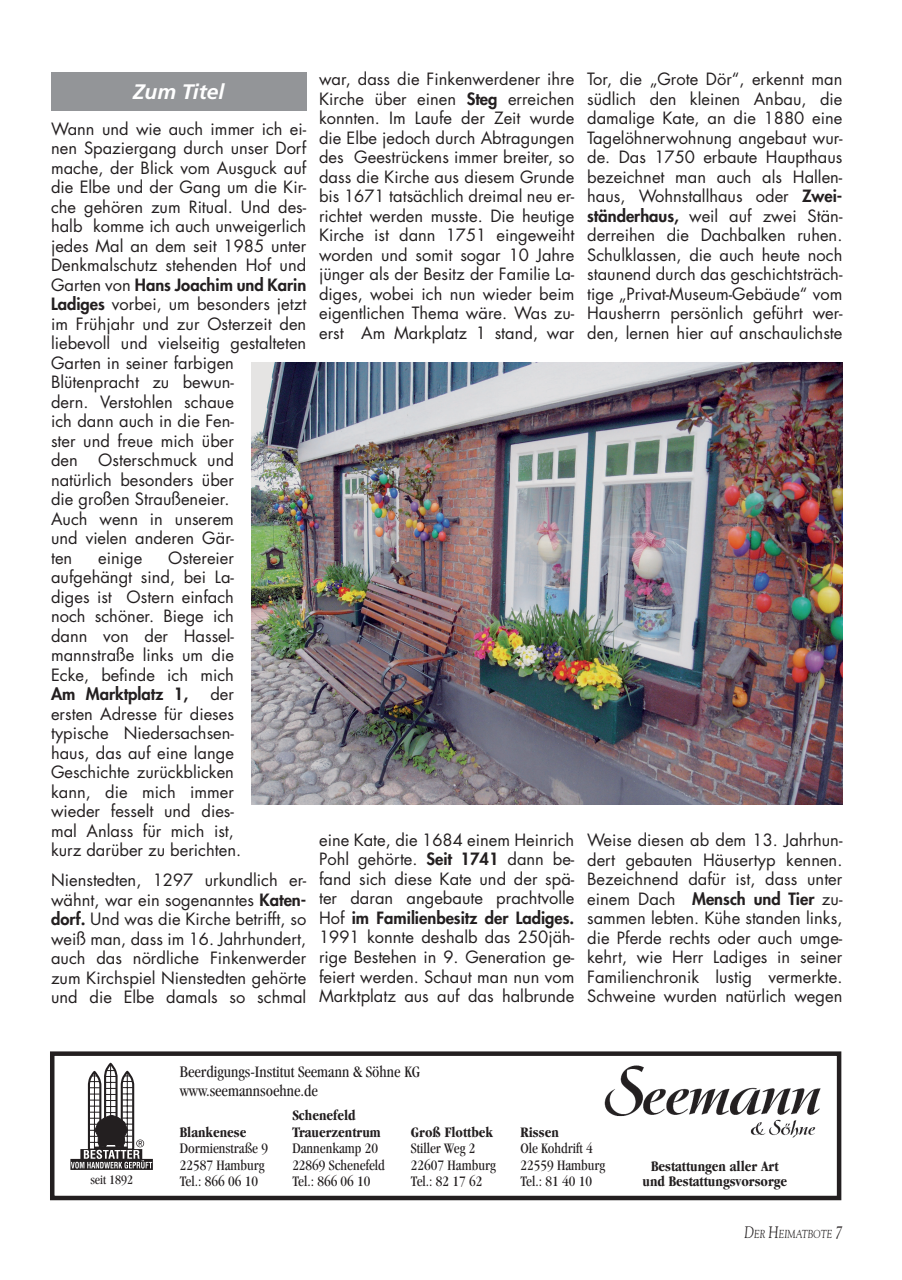
<style>
.page{position:relative;width:902px;height:1280px;background:#fff}
.page>*{position:absolute;margin:0;border:0;box-sizing:border-box;transform-origin:0 0}
.t1{font:italic 700 21px "Frutiger";color:#fff}
.t2{font:16.5px/19.5px "Futura";color:#231f20;text-align:justify}
.t3{font:condensed 16.5px/19.8px "Garamond";color:#231f20}
.t4{font:800 16.5px "Futura";color:#231f20}
.t5{font:condensed 15px "Garamond";color:#231f20}
.t6{font:700 condensed 15px "Garamond";color:#231f20}
.t7{font:condensed 13.5px "Garamond";color:#231f20}
.t8{font:italic 11.55px "Goudy";color:#231f20;scale:.8 1}
.s1{font-weight:800}
.s2{font-size:16.5px}
</style>
<div class="page">
<div style="left:50px;top:1051px;width:791px;height:149px;border:4px solid #231f20"></div>
<img style="left:604px;top:1065px;width:217px;height:73px">
<svg style="left:70px;top:1064px;width:83px;height:106px"></svg>
<div style="left:51px;top:72px;width:255px;height:39px;background:#939598"></div>
<img style="left:251px;top:363px;width:591px;height:442px">
<p class="t1" style="left:133px;top:80px;width:93px">Zum Titel</p>
<p class="t2" style="left:51px;top:119px;width:257px;text-align:left">Wann und wie auch immer ich ei&shy;nen Spaziergang durch unser Dorf mache, der Blick vom Ausguck auf die Elbe und der Gang um die Kir&shy;che gehören zum Ritual. Und des&shy;halb komme ich auch unweigerlich jedes Mal an dem seit 1985 unter<br>Denkmalschutz stehenden Hof und<br>Garten von <span class="s1">Hans Joachim und Karin<br>Ladiges</span> vorbei, um besonders jetzt im Frühjahr und zur Osterzeit den liebevoll und vielseitig gestalteten<br>Garten in seiner farbigen<br>Blütenpracht zu bewun-<br>dern. Verstohlen schaue<br>ich dann auch in die Fen-<br>ster und freue mich über<br>den Osterschmuck und<br>natürlich besonders über<br>die großen Straußeneier.<br>Auch wenn in unserem<br>und vielen anderen Gär-<br>ten</p>
<p class="t2" style="left:51px;top:548px;width:184px;text-indent:117px">Ostereier aufgehängt sind, bei La&shy;diges ist Ostern einfach noch schöner. Biege ich dann von der Hassel&shy;mannstraße links um die Ecke, befinde ich mich</p>
<p class="t4" style="left:51px;top:683px;width:138px">Am Marktplatz 1,</p>
<p class="t2" style="left:98px;top:548px;width:46px">einige</p>
<p class="t2" style="left:51px;top:684px;width:191px;text-align:left;text-indent:159px">der ersten Adresse für dieses typische Niedersachsen&shy;haus, das auf eine lange<br>Geschichte zurückblicken kann, die mich immer wieder fesselt und dies&shy;mal Anlass für mich ist, kurz darüber zu berichten.</p>
<p class="t2" style="left:51px;top:870px;width:257px">Nienstedten, 1297 urkundlich er&shy;wähnt, war ein sogenanntes <span class="s1">Katen&shy;dorf.</span> Und was die Kirche betrifft, so weiß man, dass im 16. Jahrhundert, auch das nördliche Finkenwerder zum Kirchspiel Nienstedten gehörte und die Elbe damals so schmal</p>
<p class="t2" style="left:319px;top:69px;width:257px">war, dass die Finkenwerdener ihre Kirche über einen <span class="s1">Steg</span> erreichen konnten. Im Laufe der Zeit wurde die Elbe jedoch durch Abtragungen des Geestrückens immer breiter, so dass die Kirche aus diesem Grunde bis 1671 tatsächlich dreimal neu er&shy;richtet werden musste. Die heutige Kirche ist dann 1751 eingeweiht worden und somit sogar 10 Jahre jünger als der Besitz der Familie La&shy;diges, wobei ich nun wieder beim eigentlichen Thema wäre. Was zu&shy;erst Am Markplatz 1 stand, war</p>
<p class="t2" style="left:319px;top:830px;width:257px">eine Kate, die 1684 einem Heinrich Pohl gehörte. <span class="s1">Seit 1741</span> dann be&shy;fand sich diese Kate und der spä&shy;ter daran angebaute prachtvolle Hof <span class="s1">im Familienbesitz der Ladiges.<br></span>1991 konnte deshalb das 250jäh&shy;rige Bestehen in 9. Generation ge&shy;feiert werden. Schaut man nun vom Marktplatz aus auf das halbrunde</p>
<p class="t2" style="left:587px;top:69px;width:257px">Tor, die „Grote Dör“, erkennt man südlich den kleinen Anbau, die damalige Kate, an die 1880 eine Tagelöhnerwohnung angebaut wur&shy;de. Das 1750 erbaute Haupthaus bezeichnet man auch als Hallen&shy;haus, Wohnstallhaus oder <span class="s1">Zwei&shy;ständerhaus,</span> weil auf zwei Stän&shy;derreihen die Dachbalken ruhen.<br>Schulklassen, die auch heute noch staunend durch das geschichtsträch&shy;tige „Privat-Museum-Gebäude“ vom Hausherrn persönlich geführt wer&shy;den, lernen hier auf anschaulichste</p>
<p class="t2" style="left:587px;top:830px;width:257px">Weise diesen ab dem 13. Jahrhun&shy;dert gebauten Häusertyp kennen.<br>Bezeichnend dafür ist, dass unter einem Dach <span class="s1">Mensch und Tier</span> zu&shy;sammen lebten. Kühe standen links, die Pferde rechts oder auch umge&shy;kehrt, wie Herr Ladiges in seiner Familienchronik lustig vermerkte.<br>Schweine wurden natürlich wegen</p>
<p class="t3" style="left:180px;top:1061px;width:242px">Beerdigungs-Institut Seemann &amp; Söhne KG www.seemannsoehne.de</p>
<p class="t6" style="left:292px;top:1107px;width:65px">Schenefeld</p>
<p class="t6" style="left:180px;top:1123px;width:68px">Blankenese</p>
<p class="t6" style="left:292px;top:1123px;width:90px">Trauerzentrum</p>
<p class="t6" style="left:411px;top:1123px;width:84px">Groß Flottbek</p>
<p class="t6" style="left:520px;top:1123px;width:40px">Rissen</p>
<p class="t5" style="left:180px;top:1140px;width:90px">Dormienstraße 9</p>
<p class="t5" style="left:292px;top:1140px;width:87px">Dannenkamp 20</p>
<p class="t5" style="left:411px;top:1140px;width:66px">Stiller Weg 2</p>
<p class="t5" style="left:520px;top:1140px;width:74px">Ole Kohdrift 4</p>
<p class="t5" style="left:180px;top:1157px;width:86px">22587 Hamburg</p>
<p class="t5" style="left:292px;top:1157px;width:94px">22869 Schenefeld</p>
<p class="t5" style="left:411px;top:1157px;width:86px">22607 Hamburg</p>
<p class="t5" style="left:520px;top:1157px;width:86px">22559 Hamburg</p>
<p class="t5" style="left:180px;top:1173px;width:80px">Tel.: 866 06 10</p>
<p class="t5" style="left:292px;top:1173px;width:80px">Tel.: 866 06 10</p>
<p class="t5" style="left:411px;top:1173px;width:73px">Tel.: 82 17 62</p>
<p class="t5" style="left:520px;top:1173px;width:73px">Tel.: 81 40 10</p>
<p class="t6" style="left:651px;top:1157px;width:129px">Bestattungen aller Art</p>
<p class="t7" style="left:90px;top:1172px;width:44px">seit 1892</p>
<p class="t6" style="left:642px;top:1173px;width:146px">und Bestattungsvorsorge</p>
<p class="t8" style="left:744px;top:1227px;width:124px"><span class="s2">D</span>ER <span class="s2">H</span>EIMATBOTE <span class="s2">7</span></p>
</div>
